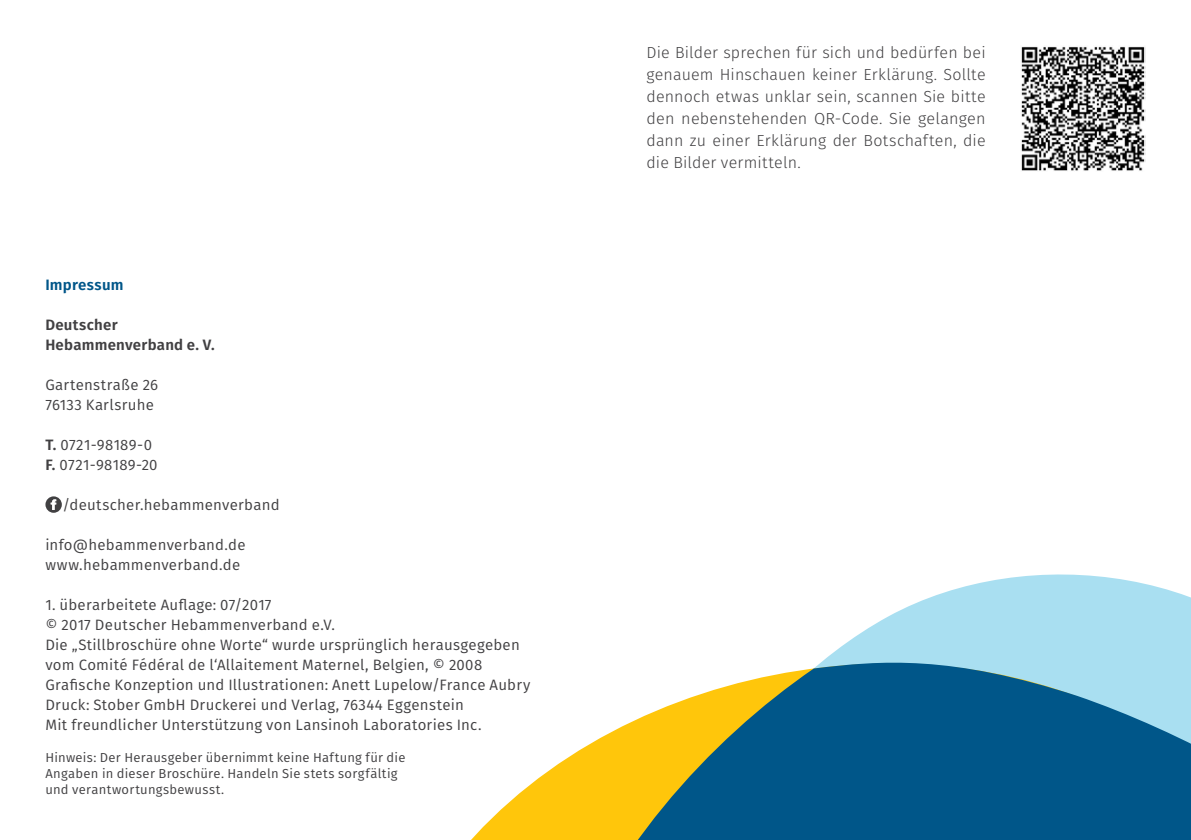
<style>
.page{position:relative;width:1191px;height:840px;background:#fff}
.page>*{position:absolute;margin:0;border:0;box-sizing:border-box;transform-origin:0 0}
.t1{font:300 16px/22px "Fira Sans";letter-spacing:.01em;color:#414042;text-align:justify}
.t2{font:15px/20px "Fira Sans";letter-spacing:.015em;color:#414042}
.t3{font:600 15px/20px "Fira Sans";letter-spacing:.015em;color:#414042}
.t4{font:600 15px "Fira Sans";letter-spacing:.015em;color:#005689}
.t5{font:13px/16px "Fira Sans";letter-spacing:.02em;color:#414042}
.s1{font-weight:600}
</style>
<div class="page">
<svg style="left:901px;top:574px;width:290px;height:36px;fill:#a9dff1"></svg>
<svg style="left:832px;top:610px;width:359px;height:44px;background:#b0e1f2"></svg>
<svg style="left:472px;top:654px;width:719px;height:185px;fill:#005689"></svg>
<svg style="left:45px;top:496px;width:17px;height:16px"></svg>
<img style="left:1021px;top:46px;width:124px;height:125px">
<p class="t4" style="left:45px;top:272px;width:80px">Impressum</p>
<p class="t3" style="left:45px;top:313px;width:171px">Deutscher<br>Hebammenverband e. V.</p>
<p class="t2" style="left:45px;top:374px;width:114px">Gartenstraße 26<br>76133 Karlsruhe</p>
<p class="t2" style="left:45px;top:434px;width:114px"><span class="s1">T.</span> 0721-98189-0<br><span class="s1">F.</span> 0721-98189-20</p>
<p class="t2" style="left:63px;top:494px;width:218px">/deutscher.hebammenverband</p>
<p class="t2" style="left:45px;top:534px;width:202px">info@hebammenverband.de www.hebammenverband.de</p>
<p class="t2" style="left:45px;top:594px;width:486px">1. überarbeitete Auflage: 07/2017<br>© 2017 Deutscher Hebammenverband e.V.<br>Die „Stillbroschüre ohne Worte“ wurde ursprünglich herausgegeben vom Comité Fédéral de l‘Allaitement Maternel, Belgien, © 2008<br>Grafische Konzeption und Illustrationen: Anett Lupelow/France Aubry Druck: Stober GmbH Druckerei und Verlag, 76344 Eggenstein<br>Mit freundlicher Unterstützung von Lansinoh Laboratories Inc.</p>
<p class="t5" style="left:45px;top:749px;width:361px">Hinweis: Der Herausgeber übernimmt keine Haftung für die<br>Angaben in dieser Broschüre. Handeln Sie stets sorgfältig und verantwortungsbewusst.</p>
<p class="t1" style="left:646px;top:41px;width:341px">Die Bilder sprechen für sich und bedürfen bei genauem Hinschauen keiner Erklärung. Sollte dennoch etwas unklar sein, scannen Sie bitte den nebenstehenden QR-Code. Sie gelangen dann zu einer Erklärung der Botschaften, die die Bilder vermitteln.</p>
</div>
